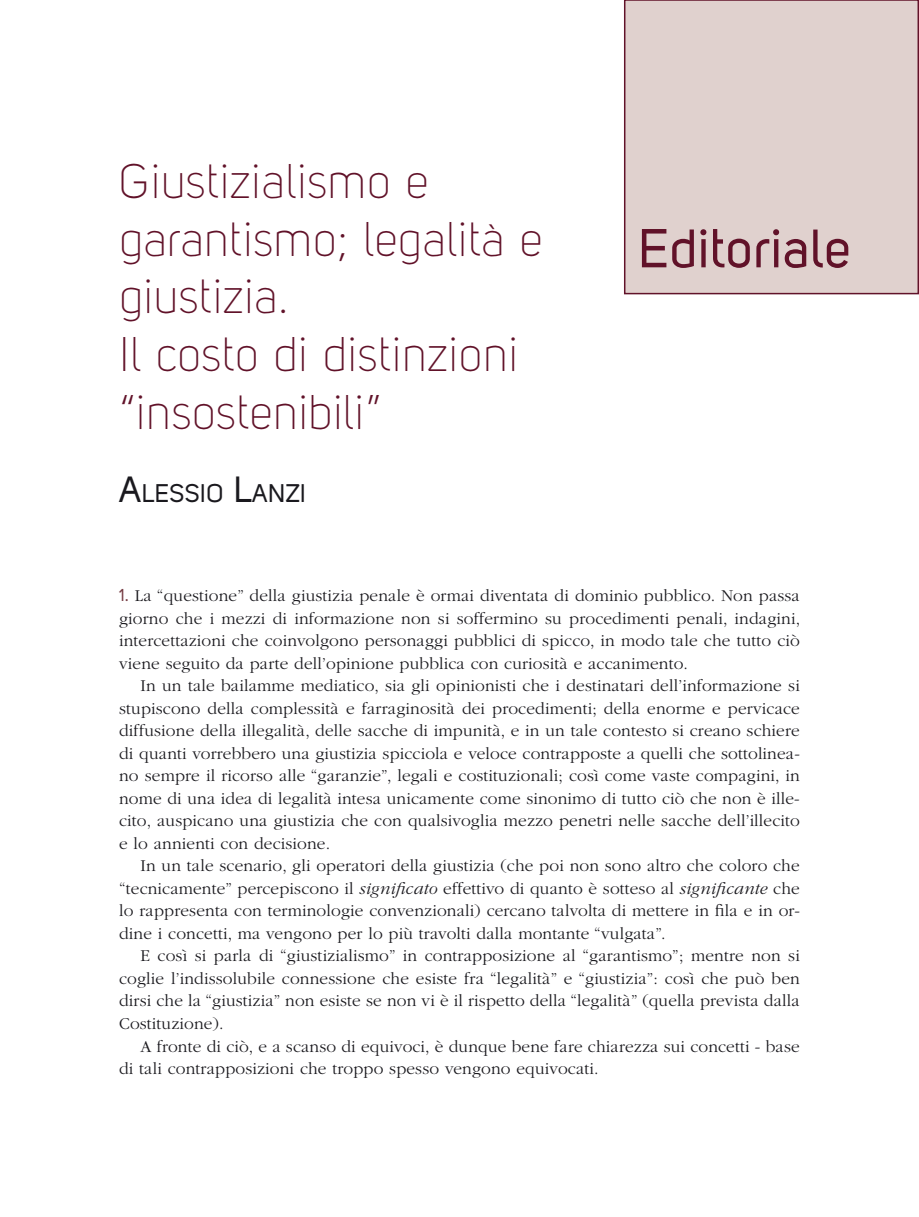
<style>
.page{position:relative;width:919px;height:1217px;background:#fff}
.page>*{position:absolute;margin:0;border:0;box-sizing:border-box;transform-origin:0 0}
.t1{font:54px "Uni Sans Regular";letter-spacing:.01em;color:#611229}
.t2{font:48px/57.6px "Uni Sans Light";color:#611229}
.t3{font:25.2px "Uni Sans Regular";letter-spacing:.015em;color:#1a191e}
.t4{font:300 17.25px/22.5px "ITC Garamond Std";letter-spacing:.01em;color:#1a191e;text-align:justify}
.s1{font-size:36px}
.s2{font-family:"Uni Sans Regular";font-weight:400;color:#753b42}
.s3{font-style:italic}
</style>
<div class="page">
<div style="left:624px;top:0;width:294px;height:293px;background:#e0d1ce"></div>
<div style="left:624px;top:0;width:294px;height:294px;border:2px solid #611229"></div>
<h2 class="t2" style="left:119px;top:152px;width:425px">Giustizialismo e garantismo; legalità e giustizia.<br>Il costo di distinzioni “insostenibili”</h2>
<h3 class="t3" style="left:119px;top:478px;width:188px"><span class="s1">A</span>LESSIO <span class="s1">L</span>ANZI</h3>
<h1 class="t1" style="left:638px;top:217px;width:214px">Editoriale</h1>
<p class="t4" style="left:119px;top:584px;width:682px"><span class="s2">1.</span> La “questione” della giustizia penale è ormai diventata di dominio pubblico. Non passa giorno che i mezzi di informazione non si soffermino su procedimenti penali, indagini, intercettazioni che coinvolgono personaggi pubblici di spicco, in modo tale che tutto ciò viene seguito da parte dell’opinione pubblica con curiosità e accanimento.</p>
<p class="t4" style="left:119px;top:674px;width:682px;text-indent:21px">In un tale bailamme mediatico, sia gli opinionisti che i destinatari dell’informazione si stupiscono della complessità e farraginosità dei procedimenti; della enorme e pervicace diffusione della illegalità, delle sacche di impunità, e in un tale contesto si creano schiere di quanti vorrebbero una giustizia spicciola e veloce contrapposte a quelli che sottolinea&shy;no sempre il ricorso alle “garanzie”, legali e costituzionali; così come vaste compagini, in nome di una idea di legalità intesa unicamente come sinonimo di tutto ciò che non è ille&shy;cito, auspicano una giustizia che con qualsivoglia mezzo penetri nelle sacche dell’illecito e lo annienti con decisione.</p>
<p class="t4" style="left:119px;top:854px;width:682px;text-indent:21px">In un tale scenario, gli operatori della giustizia (che poi non sono altro che coloro che “tecnicamente” percepiscono il <span class="s3">significato</span> effettivo di quanto è sotteso al <span class="s3">significante</span> che lo rappresenta con terminologie convenzionali) cercano talvolta di mettere in fila e in or&shy;dine i concetti, ma vengono per lo più travolti dalla montante “vulgata”.</p>
<p class="t4" style="left:119px;top:944px;width:682px;text-indent:21px">E così si parla di “giustizialismo” in contrapposizione al “garantismo”; mentre non si coglie l’indissolubile connessione che esiste fra “legalità” e “giustizia”: così che può ben dirsi che la “giustizia” non esiste se non vi è il rispetto della “legalità” (quella prevista dalla Costituzione).</p>
<p class="t4" style="left:119px;top:1034px;width:682px;text-indent:21px">A fronte di ciò, e a scanso di equivoci, è dunque bene fare chiarezza sui concetti - base di tali contrapposizioni che troppo spesso vengono equivocati.</p>
</div>
